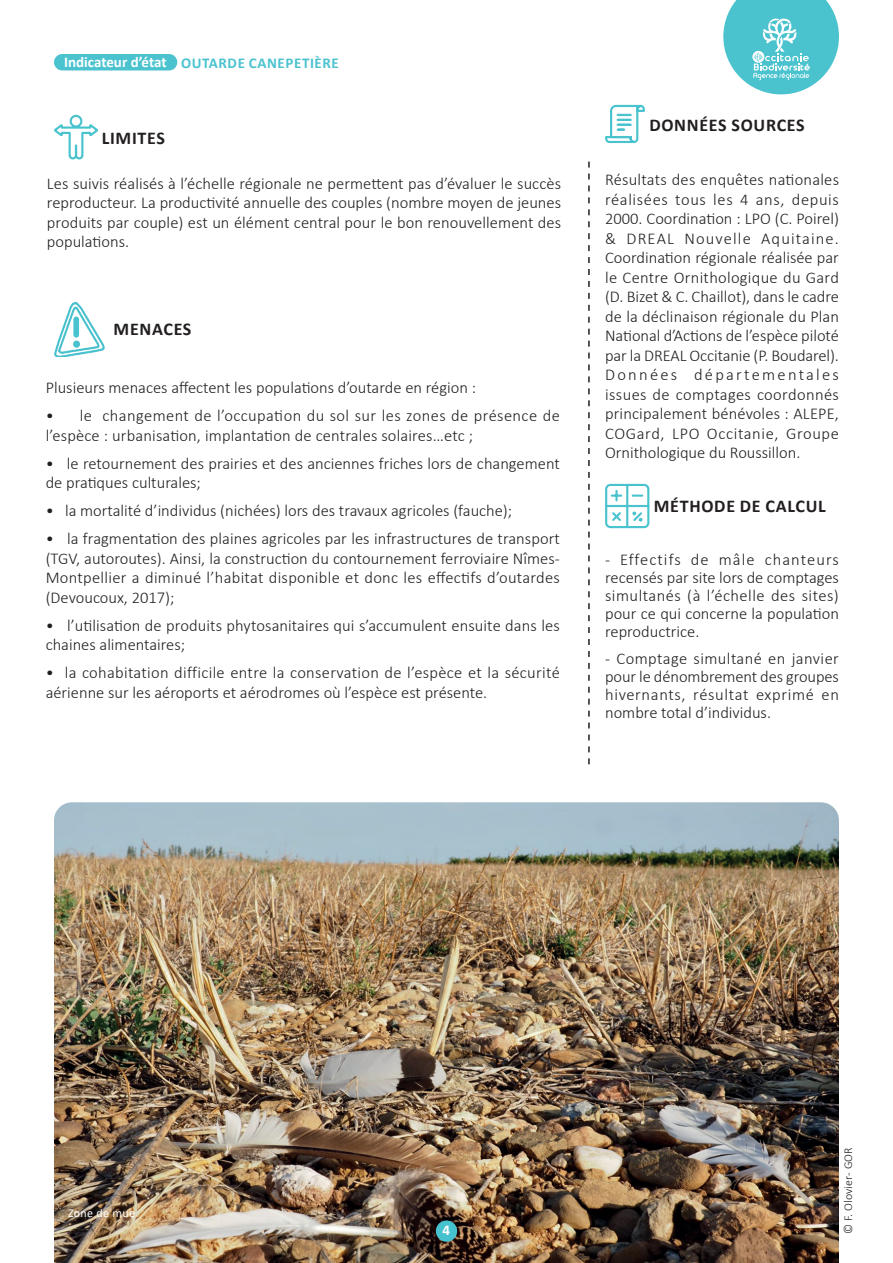
<style>
.page{position:relative;width:893px;height:1263px;background:#fff}
.page>*{position:absolute;margin:0;border:0;box-sizing:border-box;transform-origin:0 0}
.t1{font:700 18px "Calibri";letter-spacing:.04em;color:#231f20}
.t2{font:300 16.5px/19.5px "Calibri";color:#231f20;text-align:justify}
.t3{font:700 15px "Calibri";letter-spacing:.04em;color:#4bc3cf}
.t4{font:700 15px "Calibri";color:#fff}
.t5{font:300 12px "Calibri";color:#231f20}
.t6{font:12px "Calibri";letter-spacing:.03em;color:#fff}
.s1{color:#fff}
</style>
<div class="page">
<img style="left:54px;top:802px;width:785px;height:461px">
<svg style="left:723px;top:0;width:116px;height:94px"></svg>
<svg style="left:588px;top:162px;width:2px;height:602px"></svg>
<svg style="left:605px;top:104px;width:40px;height:40px"></svg>
<svg style="left:605px;top:483px;width:45px;height:46px"></svg>
<div style="left:54px;top:54px;width:123px;height:16px;background:#4bc3cf;border-radius:8px"></div>
<svg style="left:54px;top:114px;width:44px;height:46px"></svg>
<div style="left:436px;top:1220px;width:21px;height:22px;background:#46c2cf;border-radius:50%"></div>
<img style="left:54px;top:302px;width:51px;height:54px">
<p class="t3" style="left:64px;top:53px;width:276px"><span class="s1">Indicateur d’état</span> OUTARDE CANEPETIÈRE</p>
<p class="t1" style="left:102px;top:125px;width:65px">LIMITES</p>
<p class="t2" style="left:47px;top:173px;width:516px">Les suivis réalisés à l’échelle régionale ne permettent pas d’évaluer le succès reproducteur. La productivité annuelle des couples (nombre moyen de jeunes produits par couple) est un élément central pour le bon renouvellement des populations.</p>
<p class="t1" style="left:114px;top:316px;width:79px">MENACES</p>
<p class="t2" style="left:46px;top:378px;width:432px">Plusieurs menaces affectent les populations d’outarde en région :</p>
<p class="t2" style="left:46px;top:406px;width:516px">• le changement de l’occupation du sol sur les zones de présence de l’espèce : urbanisation, implantation de centrales solaires…etc ;</p>
<p class="t2" style="left:46px;top:453px;width:516px">• le retournement des prairies et des anciennes friches lors de changement de pratiques culturales;</p>
<p class="t2" style="left:46px;top:501px;width:468px">• la mortalité d’individus (nichées) lors des travaux agricoles (fauche);</p>
<p class="t2" style="left:46px;top:529px;width:516px">• la fragmentation des plaines agricoles par les infrastructures de transport (TGV, autoroutes). Ainsi, la construction du contournement ferroviaire Nîmes-Montpellier a diminué l’habitat disponible et donc les effectifs d’outardes (Devoucoux, 2017);</p>
<p class="t2" style="left:46px;top:615px;width:516px">• l’utilisation de produits phytosanitaires qui s’accumulent ensuite dans les chaines alimentaires;</p>
<p class="t2" style="left:46px;top:663px;width:516px">• la cohabitation difficile entre la conservation de l’espèce et la sécurité aérienne sur les aéroports et aérodromes où l’espèce est présente.</p>
<p class="t1" style="left:649px;top:112px;width:157px">DONNÉES SOURCES</p>
<p class="t2" style="left:605px;top:170px;width:235px">Résultats des enquêtes nationales réalisées tous les 4 ans, depuis 2000. Coordination : LPO (C. Poirel) &amp; DREAL Nouvelle Aquitaine.<br>Coordination régionale réalisée par le Centre Ornithologique du Gard (D. Bizet &amp; C. Chaillot), dans le cadre de la déclinaison régionale du Plan National d’Actions de l’espèce piloté par la DREAL Occitanie (P. Boudarel).<br>Données départementales issues de comptages coordonnés principalement bénévoles : ALEPE, COGard, LPO Occitanie, Groupe Ornithologique du Roussillon.</p>
<p class="t1" style="left:654px;top:493px;width:173px">MÉTHODE DE CALCUL</p>
<p class="t2" style="left:605px;top:550px;width:235px;line-height:18px">- Effectifs de mâle chanteurs recensés par site lors de comptages simultanés (à l’échelle des sites) pour ce qui concerne la population reproductrice.</p>
<p class="t2" style="left:605px;top:649px;width:235px;line-height:18px">- Comptage simultané en janvier pour le dénombrement des groupes hivernants, résultat exprimé en nombre total d’individus.</p>
<p class="t6" style="left:68px;top:1205px;width:69px">Zone de mue</p>
<p class="t4" style="left:443px;top:1219px;width:9px">4</p>
<p class="t5" style="left:841px;top:1233px;width:88px;rotate:-90deg">© F. Olovier - GOR</p>
</div>
